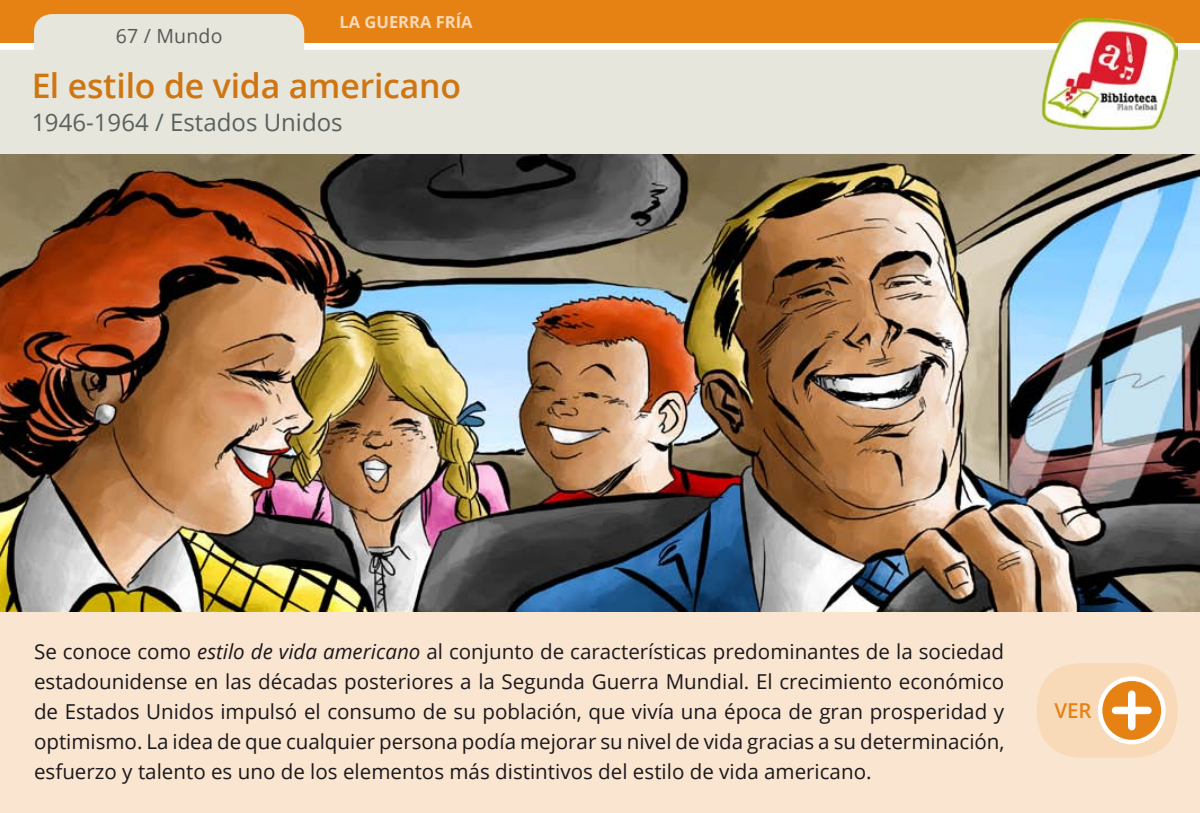
<style>
.page{position:relative;width:1200px;height:813px;background:#fff}
.page>*{position:absolute;margin:0;border:0;box-sizing:border-box;transform-origin:0 0}
.t1{font:600 33.75px "Open Sans";letter-spacing:-.005em;color:#e68214}
.t2{font:24px "Open Sans";color:#646c6e}
.COPETE{font:20.55px/30px "Open Sans";color:#1a171c;text-align:justify}
.COPETE-2{font:600 20.55px "Open Sans";color:#e68214}
.ID_FICHA{font:19.5px "Open Sans";letter-spacing:.01em;color:#58585a}
.CONTEXTO{font:700 16.5px "Open Sans";color:#f8dab9}
.s1{font-style:italic}
</style>
<div class="page">
<div style="left:0;top:0;width:1199px;height:43px;background:#e68214"></div>
<svg style="left:0;top:14px;width:1199px;height:141px;fill:#e6e6dc"></svg>
<div style="left:0;top:610px;width:1199px;height:202px;background:#fae6d0"></div>
<img style="left:1040px;top:18px;width:137px;height:111px">
<div style="left:1036px;top:662px;width:141px;height:95px;background:#f8dab9;border-radius:47px"></div>
<svg style="left:1099px;top:678px;width:64px;height:63px;background:#ea963a"></svg>
<div style="left:1097px;top:676px;width:68px;height:68px;border:4px solid #fff;border-radius:50%"></div>
<div style="left:1127px;top:693px;width:8px;height:33px;background:#fff"></div>
<div style="left:1115px;top:706px;width:32px;height:7px;background:#fff"></div>
<img style="left:0;top:155px;width:1199px;height:455px">
<p class="CONTEXTO" style="left:339px;top:10px;width:134px">LA GUERRA FRÍA</p>
<p class="ID_FICHA" style="left:116px;top:22px;width:108px">67 / Mundo</p>
<h1 class="t1" style="left:31px;top:63px;width:431px">El estilo de vida americano</h1>
<p class="t2" style="left:31px;top:106px;width:313px">1946-1964 / Estados Unidos</p>
<p class="COPETE" style="left:34px;top:635px;width:971px">Se conoce como <span class="s1">estilo de vida americano</span> al conjunto de características predominantes de la sociedad estadounidense en las décadas posteriores a la Segunda Guerra Mundial. El crecimiento económico de Estados Unidos impulsó el consumo de su población, que vivía una época de gran prosperidad y optimismo. La idea de que cualquier persona podía mejorar su nivel de vida gracias a su determinación, esfuerzo y talento es uno de los elementos más distintivos del estilo de vida americano.</p>
<p class="COPETE-2" style="left:1054px;top:696px;width:38px">VER</p>
</div>
